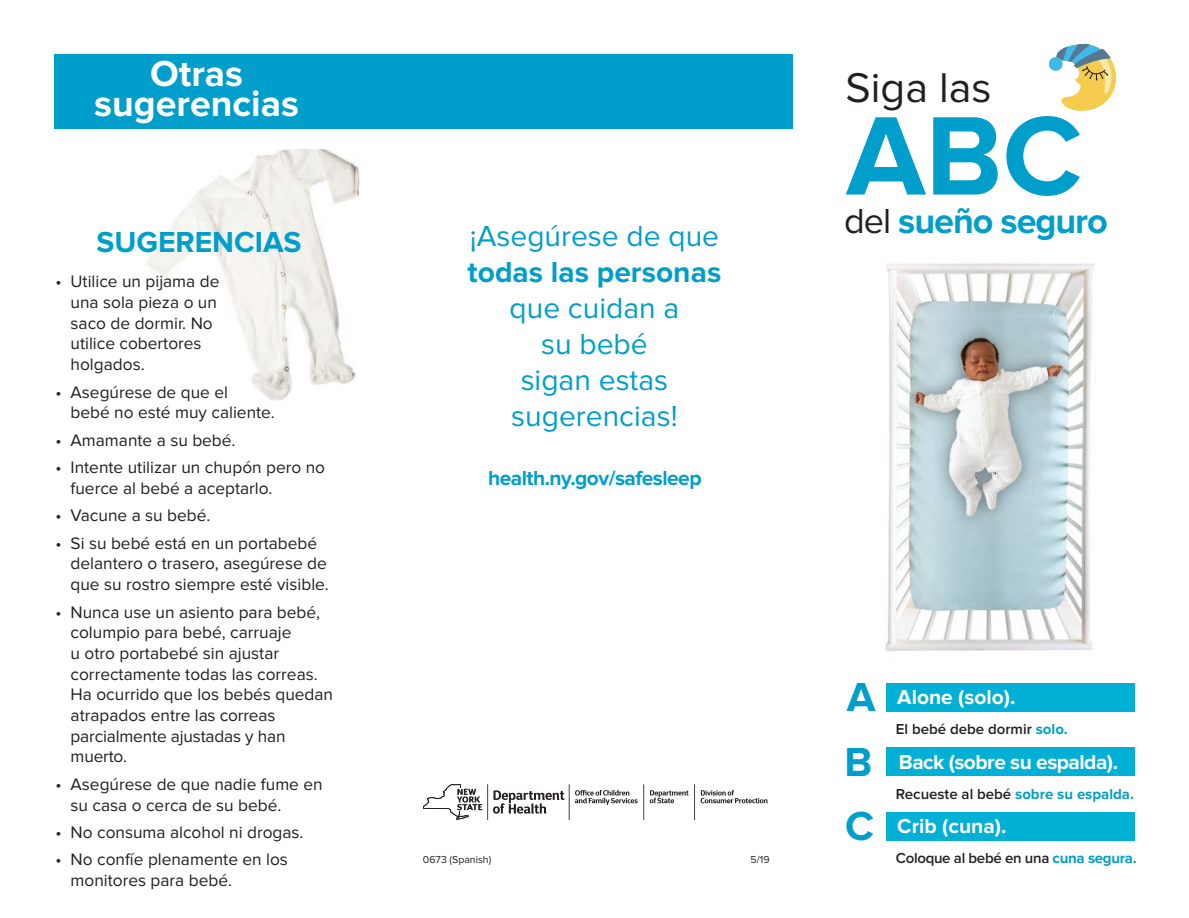
<style>
.page{position:relative;width:1189px;height:918px;background:#fff}
.page>*{position:absolute;margin:0;border:0;box-sizing:border-box;transform-origin:0 0}
.t1{font:700 115.8px "Proxima Nova";color:#009eca}
.t2{font:43.05px "Proxima Nova";color:#231f20}
.t3{font:700 42px/64.5px "Proxima Nova";color:#009eca;text-align:justify}
.t4{font:700 37.5px/30px "Proxima Nova";color:#fff;text-align:center}
.t5{font:700 36px "Proxima Nova";letter-spacing:-.03em;color:#009eca}
.t6{font:30px/36px "Proxima Nova";color:#009eca;text-align:center}
.t7{font:700 30px "Proxima Nova";color:#009eca}
.t8{font:700 21px "Proxima Nova";letter-spacing:-.025em;color:#009eca}
.t9{font:700 21px "Proxima Nova";color:#fff}
.t10{font:700 21px "Proxima Nova";letter-spacing:-.025em;color:#fff}
.t11{font:17.25px/20.7px "Proxima Nova";color:#231f20}
.t12{font:700 15px "Proxima Nova";color:#009eca}
.t13{font:600 15px "Proxima Nova";letter-spacing:-.02em;color:#231f20}
.t14{font:600 15px "Proxima Nova";color:#231f20}
.t15{font:10.5px "Proxima Nova";color:#231f20}
.s1{font-weight:400;color:#231f20}
.s2{font-weight:700;color:#009eca}
.s3{font-weight:600;color:#231f20}
</style>
<div class="page">
<img style="left:146px;top:149px;width:214px;height:252px">
<img style="left:885px;top:263px;width:209px;height:388px">
<div style="left:886px;top:684px;width:248px;height:28px;background:#02b0d5"></div>
<div style="left:886px;top:748px;width:248px;height:28px;background:#02b0d5"></div>
<div style="left:886px;top:813px;width:248px;height:28px;background:#02b0d5"></div>
<div style="left:54px;top:54px;width:738px;height:75px;background:#009eca"></div>
<svg style="left:1048px;top:57px;width:14px;height:14px"></svg>
<svg style="left:1055px;top:43px;width:62px;height:68px"></svg>
<svg style="left:493px;top:790px;width:71px;height:24px"></svg>
<svg style="left:423px;top:784px;width:59px;height:36px"></svg>
<hr style="left:487px;top:784px;width:1px;height:36px;background:#231f20">
<hr style="left:694px;top:784px;width:1px;height:36px;background:#231f20">
<svg style="left:649px;top:790px;width:39px;height:13px"></svg>
<svg style="left:575px;top:790px;width:62px;height:15px"></svg>
<svg style="left:700px;top:790px;width:67px;height:13px"></svg>
<hr style="left:568px;top:784px;width:1px;height:36px;background:#231f20">
<hr style="left:643px;top:784px;width:1px;height:36px;background:#231f20">
<h3 class="t4" style="left:94px;top:59px;width:206px">Otras sugerencias</h3>
<h3 class="t7" style="left:96px;top:224px;width:206px">SUGERENCIAS</h3>
<p class="t11" style="left:71px;top:271px;width:150px;text-indent:-15px">• Utilice un pijama de una sola pieza o un saco de dormir. No utilice cobertores holgados.</p>
<p class="t11" style="left:71px;top:382px;width:206px;text-indent:-15px">• Asegúrese de que el<br>bebé no esté muy caliente.</p>
<p class="t11" style="left:55px;top:430px;width:181px">• Amamante a su bebé.</p>
<p class="t11" style="left:71px;top:457px;width:256px;text-indent:-15px">• Intente utilizar un chupón pero no fuerce al bebé a aceptarlo.</p>
<p class="t11" style="left:55px;top:505px;width:156px">• Vacune a su bebé.</p>
<p class="t11" style="left:71px;top:533px;width:260px;text-indent:-15px">• Si su bebé está en un portabebé delantero o trasero, asegúrese de que su rostro siempre esté visible.</p>
<p class="t11" style="left:71px;top:602px;width:264px;text-indent:-15px">• Nunca use un asiento para bebé, columpio para bebé, carruaje<br>u otro portabebé sin ajustar correctamente todas las correas.<br>Ha ocurrido que los bebés quedan atrapados entre las correas parcialmente ajustadas y han muerto.</p>
<p class="t11" style="left:71px;top:774px;width:253px;text-indent:-15px">• Asegúrese de que nadie fume en su casa o cerca de su bebé.</p>
<p class="t11" style="left:55px;top:822px;width:249px">• No consuma alcohol ni drogas.</p>
<p class="t11" style="left:71px;top:850px;width:219px;text-indent:-15px">• No confíe plenamente en los monitores para bebé.</p>
<h3 class="t6" style="left:469px;top:218px;width:251px">¡Asegúrese de que</h3>
<h3 class="t7" style="left:467px;top:254px;width:255px">todas las personas</h3>
<h3 class="t6" style="left:509px;top:290px;width:171px">que cuidan a su bebé sigan estas sugerencias!</h3>
<p class="t8" style="left:488px;top:466px;width:215px">health.ny.gov/safesleep</p>
<h2 class="t2" style="left:845px;top:63px;width:147px">Siga las</h2>
<h1 class="t1" style="left:846px;top:89px;width:237px">ABC</h1>
<h3 class="t5" style="left:844px;top:200px;width:265px"><span class="s1">del</span> sueño seguro</h3>
<p class="t15" style="left:423px;top:854px;width:70px">0673 (Spanish)</p>
<p class="t15" style="left:750px;top:854px;width:21px">5/19</p>
<h3 class="t3" style="left:844px;top:666px;width:32px">A B C</h3>
<p class="t9" style="left:897px;top:685px;width:120px">Alone (solo).</p>
<p class="t14" style="left:895px;top:721px;width:173px">El bebé debe dormir <span class="s2">solo.</span></p>
<p class="t10" style="left:898px;top:750px;width:220px">Back (sobre su espalda).</p>
<p class="t12" style="left:895px;top:785px;width:239px"><span class="s3">Recueste al bebé</span> sobre su espalda.</p>
<p class="t9" style="left:897px;top:814px;width:111px">Crib (cuna).</p>
<p class="t13" style="left:895px;top:850px;width:242px">Coloque al bebé en una <span class="s2">cuna segura.</span></p>
</div>
